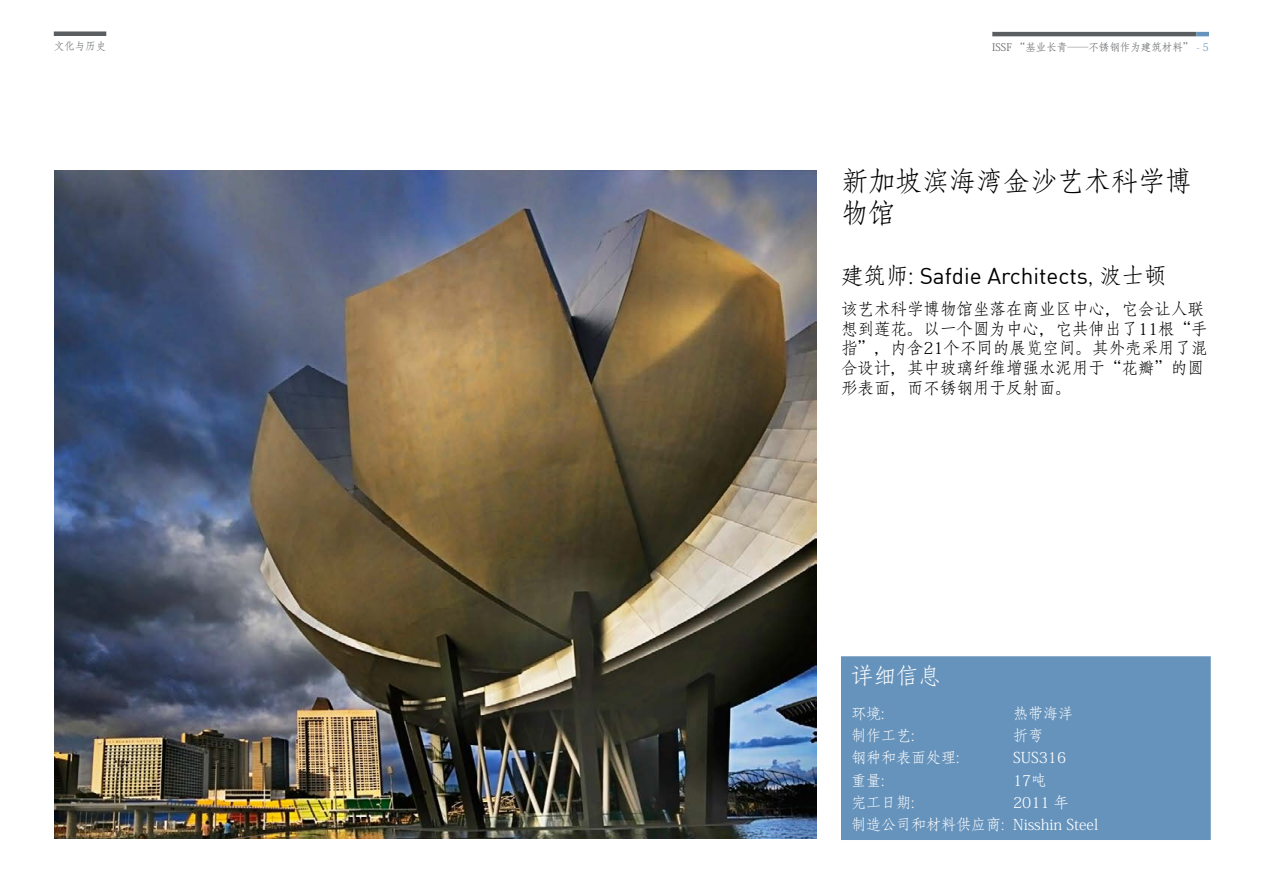
<style>
.page{position:relative;width:1263px;height:893px;background:#fff}
.page>*{position:absolute;margin:0;border:0;box-sizing:border-box;transform-origin:0 0}
._02_Header_1{font:27px/32.4px "Adobe Fangsong Std";color:#000}
._02_Header_2{font:22.5px "DIN";color:#000}
._02_Text_box_header{font:22.5px "Adobe Fangsong Std";color:#fff}
._03_Body_text{font:16.5px/19.8px "Adobe Fangsong Std";color:#000}
._03_Body_text-2{font:15px "Adobe Fangsong Std";color:#fff}
.t1{font:10.5px "Adobe Fangsong Std";color:#5b5e60}
.s1{color:#6693bc}
.s2{font-family:"Adobe Fangsong Std"}
</style>
<div class="page">
<hr style="left:992px;top:32px;width:204px;height:4px;background:#5b5e60">
<hr style="left:1196px;top:32px;width:13px;height:4px;background:#6693bc">
<div style="left:54px;top:31px;width:52px;height:5px;background:#5b5e60"></div>
<div style="left:842px;top:657px;width:368px;height:182px;background:#6693bc"></div>
<div style="left:841px;top:656px;width:370px;height:184px;border:2px solid #6693bc"></div>
<img style="left:54px;top:170px;width:762px;height:669px">
<p class="t1" style="left:54px;top:40px;width:54px">文化与历史</p>
<p class="t1" style="left:992px;top:40px;width:218px">ISSF “基业长青——不锈钢作为建筑材料” <span class="s1">- 5</span></p>
<p class="_02_Header_1" style="left:841px;top:165px;width:352px">新加坡滨海湾金沙艺术科学博物馆</p>
<p class="_02_Header_2" style="left:841px;top:262px;width:327px"><span class="s2">建筑师:</span> Safdie Architects<span class="s2">, 波士顿</span></p>
<p class="_03_Body_text" style="left:841px;top:299px;width:368px">该艺术科学博物馆坐落在商业区中心，它会让人联想到莲花。以一个圆为中心，它共伸出了11根“手指”，内含21个不同的展览空间。其外壳采用了混合设计，其中玻璃纤维增强水泥用于“花瓣”的圆形表面，而不锈钢用于反射面。</p>
<p class="_02_Text_box_header" style="left:851px;top:661px;width:91px">详细信息</p>
<p class="_03_Body_text-2" style="left:851px;top:704px;width:35px">环境:</p>
<p class="_03_Body_text-2" style="left:1013px;top:704px;width:61px">热带海洋</p>
<p class="_03_Body_text-2" style="left:851px;top:726px;width:65px">制作工艺:</p>
<p class="_03_Body_text-2" style="left:1013px;top:726px;width:31px">折弯</p>
<p class="_03_Body_text-2" style="left:851px;top:748px;width:110px">钢种和表面处理:</p>
<p class="_03_Body_text-2" style="left:1013px;top:748px;width:55px">SUS316</p>
<p class="_03_Body_text-2" style="left:851px;top:771px;width:35px">重量:</p>
<p class="_03_Body_text-2" style="left:1013px;top:771px;width:35px">17吨</p>
<p class="_03_Body_text-2" style="left:851px;top:793px;width:65px">完工日期:</p>
<p class="_03_Body_text-2" style="left:1013px;top:793px;width:57px">2011 年</p>
<p class="_03_Body_text-2" style="left:851px;top:815px;width:249px">制造公司和材料供应商: Nisshin Steel</p>
</div>
